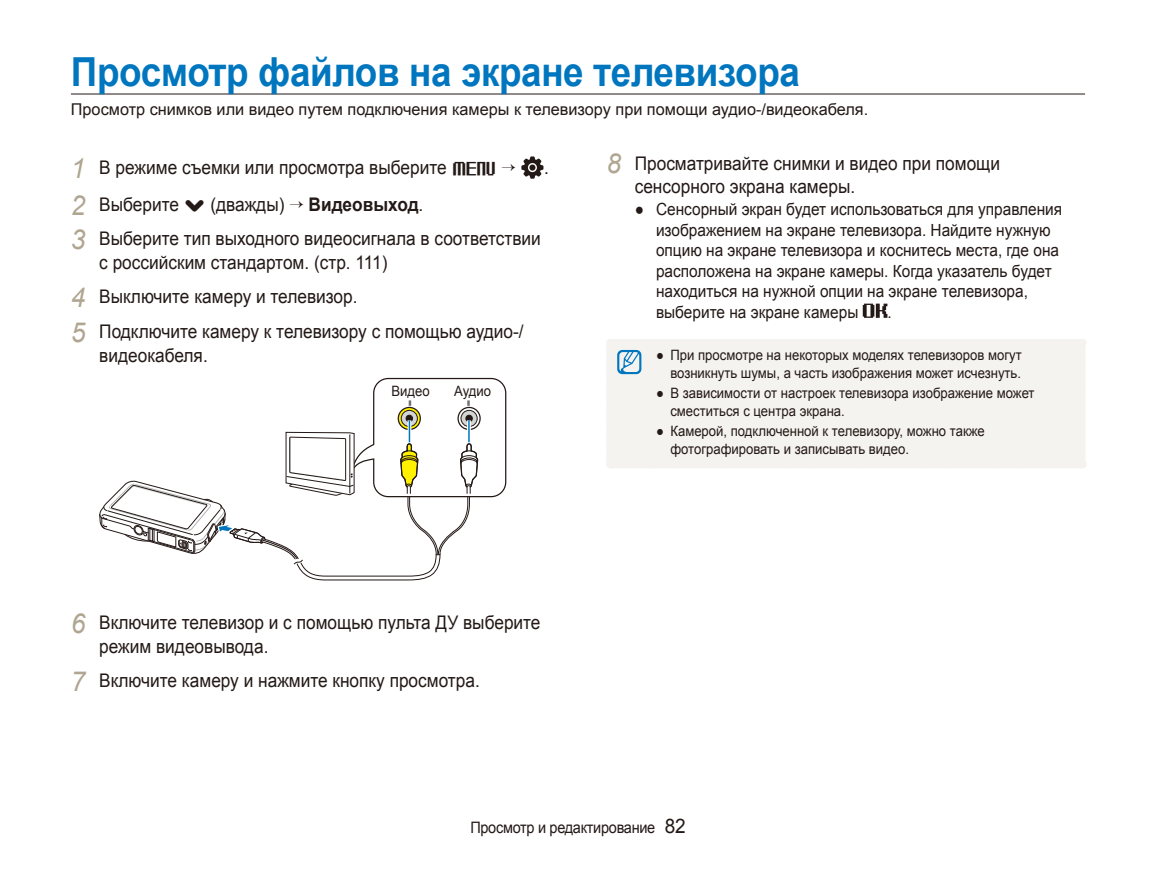
<style>
.page{position:relative;width:1156px;height:872px;background:#fff}
.page>*{position:absolute;margin:0;border:0;box-sizing:border-box;transform-origin:0 0}
.t1{font:700 40px "Arial";letter-spacing:-.01em;color:#0076bf;scale:.92 1}
.t2{font:18.75px/34.5px "Arial";color:#231916;scale:.92 1}
.t3{font:16.75px/20.5px "Arial";color:#231916;scale:.92 1}
.t4{font:16.25px "Arial";color:#231916}
.t5{font:15.75px "Arial";letter-spacing:-.02em;color:#231916;scale:.92 1}
.t6{font:14.25px/18px "Arial";color:#231916;scale:.92 1}
.s1{font-style:italic;font-size:27.5px;color:#afa590}
.s2{font-family:"ST80"}
.s3{font-weight:700}
.s4{font-size:20px}
</style>
<div class="page">
<hr style="left:71px;top:94px;width:1013px;height:1px;background:#231916">
<svg style="left:862px;top:304px;width:25px;height:14px"></svg>
<div style="left:613px;top:346px;width:464px;height:115px;background:#f5f3ef"></div>
<div style="left:610px;top:339px;width:42px;height:7px;background:#f5f3ef"></div>
<div style="left:606px;top:343px;width:7px;height:121px;background:#f5f3ef"></div>
<div style="left:652px;top:339px;width:429px;height:7px;background:#f5f3ef"></div>
<div style="left:1077px;top:343px;width:8px;height:121px;background:#f5f3ef"></div>
<div style="left:610px;top:461px;width:471px;height:7px;background:#f5f3ef"></div>
<svg style="left:606px;top:339px;width:36px;height:101px"></svg>
<svg style="left:99px;top:378px;width:407px;height:202px"></svg>
<div style="left:391px;top:385px;width:42px;height:13px;background:#fff"></div>
<div style="left:453px;top:384px;width:43px;height:14px;background:#fff"></div>
<svg style="left:521px;top:156px;width:22px;height:23px"></svg>
<h1 class="t1" style="left:71px;top:50px;width:793px">Просмотр файлов на экране телевизора</h1>
<p class="t4" style="left:71px;top:99px;width:798px">Просмотр снимков или видео путем подключения камеры к телевизору при помощи аудио-/видеокабеля.</p>
<p class="t2" style="left:634px;top:151px;width:398px;line-height:23.8px;text-indent:-28px"><span class="s1">8</span> Просматривайте снимки и видео при помощи сенсорного экрана камеры.</p>
<p class="t3" style="left:656px;top:199px;width:443px;text-indent:-21px">● Сенсорный экран будет использоваться для управления изображением на экране телевизора. Найдите нужную опцию на экране телевизора и коснитесь места, где она расположена на экране камеры. Когда указатель будет находиться на нужной опции на экране телевизора, выберите на экране камеры</p>
<p class="t2" style="left:71px;top:151px;width:464px"><span class="s1">1</span> В режиме съемки или просмотра выберите <span class="s2">M</span></p>
<p class="t2" style="left:544px;top:151px;width:7px">.</p>
<p class="t2" style="left:71px;top:187px;width:234px"><span class="s1">2</span> Выберите <span class="s2">.</span> (дважды)</p>
<p class="t2" style="left:71px;top:187px;width:512px;text-indent:238px"><span class="s3">Видеовыход</span>.<br><span class="s1">3</span> Выберите тип выходного видеосигнала в соответствии</p>
<p class="t2" style="left:71px;top:245px;width:493px;text-indent:28px">с российским стандартом. (стр. 111)<br><span class="s1">4</span> Выключите камеру и телевизор.<br><span class="s1">5</span> Подключите камеру к телевизору с помощью аудио-/</p>
<p class="t2" style="left:99px;top:338px;width:119px">видеокабеля.</p>
<p class="t6" style="left:391px;top:382px;width:43px">Видео</p>
<p class="t6" style="left:454px;top:382px;width:42px">Аудио</p>
<p class="t3" style="left:887px;top:302px;width:6px">.</p>
<p class="t6" style="left:656px;top:346px;width:399px;text-align:right">● При просмотре на некоторых моделях телевизоров могут возникнуть шумы, а часть изображения может исчезнуть.</p>
<p class="t6" style="left:670px;top:384px;width:397px;text-indent:-14px">● В зависимости от настроек телевизора изображение может сместиться с центра экрана.</p>
<p class="t6" style="left:670px;top:422px;width:343px;text-indent:-14px">● Камерой, подключенной к телевизору, можно также фотографировать и записывать видео.</p>
<p class="t2" style="left:99px;top:610px;width:481px;line-height:23.8px;text-indent:-28px"><span class="s1">6</span> Включите телевизор и с помощью пульта ДУ выберите режим видеовывода.</p>
<p class="t2" style="left:71px;top:663px;width:446px"><span class="s1">7</span> Включите камеру и нажмите кнопку просмотра.</p>
<p class="t5" style="left:470px;top:817px;width:235px">Просмотр и редактирование <span class="s4">82</span></p>
</div>
